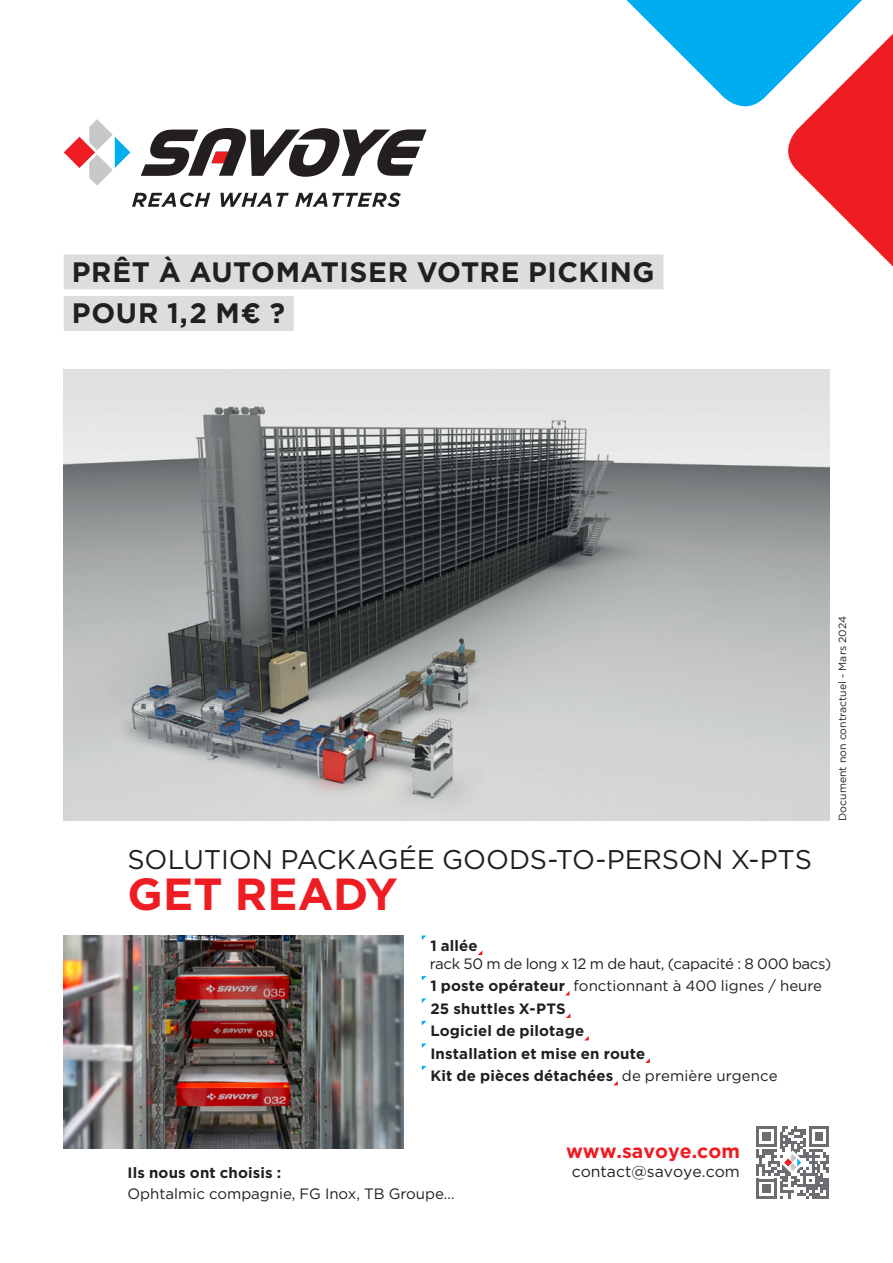
<style>
.page{position:relative;width:893px;height:1263px;background:#fff}
.page>*{position:absolute;margin:0;border:0;box-sizing:border-box;transform-origin:0 0}
.t1{font:700 45px "Gotham";color:#ee1d23}
.t2{font:700 28.05px "Gotham";letter-spacing:.02em;color:#231f20}
.t3{font:27px "Gotham";letter-spacing:-.005em;color:#231f20}
.Normal_e{font:700 19.5px "Gotham";color:#ee1d23}
.Normal_e-2{font:15.75px "Gotham";color:#231f20}
.t4{font:700 15px "Gotham";letter-spacing:.01em;color:#231f20}
.t5{font:15px "Gotham";color:#231f20}
.t6{font:15px/18px "Gotham";letter-spacing:-.025em;color:#231f20}
.t7{font:10.5px "Gotham";color:#231f20}
.s1{font-weight:700}
.s2{font-weight:400}
</style>
<div class="page">
<img style="left:64px;top:370px;width:765px;height:451px">
<div style="left:64px;top:254px;width:599px;height:35px;background:#dcdddf"></div>
<div style="left:64px;top:296px;width:230px;height:35px;background:#dcdddf"></div>
<svg style="left:626px;top:0;width:151px;height:107px"></svg>
<svg style="left:777px;top:0;width:116px;height:417px"></svg>
<svg style="left:756px;top:1126px;width:73px;height:73px"></svg>
<svg style="left:141px;top:128px;width:286px;height:49px"></svg>
<svg style="left:64px;top:119px;width:66px;height:67px"></svg>
<svg style="left:132px;top:193px;width:78px;height:14px"></svg>
<svg style="left:220px;top:193px;width:69px;height:14px"></svg>
<svg style="left:295px;top:193px;width:106px;height:14px"></svg>
<svg style="left:422px;top:935px;width:4px;height:5px"></svg>
<svg style="left:422px;top:976px;width:4px;height:4px"></svg>
<svg style="left:565px;top:991px;width:5px;height:4px"></svg>
<svg style="left:422px;top:998px;width:4px;height:5px"></svg>
<svg style="left:422px;top:1021px;width:4px;height:4px"></svg>
<svg style="left:584px;top:1036px;width:5px;height:4px"></svg>
<svg style="left:422px;top:1043px;width:4px;height:5px"></svg>
<svg style="left:645px;top:1058px;width:5px;height:5px"></svg>
<svg style="left:422px;top:1066px;width:4px;height:4px"></svg>
<img style="left:64px;top:935px;width:340px;height:213px">
<p class="t2" style="left:72px;top:253px;width:584px">PRÊT À AUTOMATISER VOTRE PICKING</p>
<p class="t2" style="left:72px;top:295px;width:215px">POUR 1,2 M€ ?</p>
<p class="t3" style="left:128px;top:842px;width:686px">SOLUTION PACKAGÉE GOODS-TO-PERSON X-PTS</p>
<p class="t1" style="left:128px;top:864px;width:272px">GET READY</p>
<p class="t7" style="left:836px;top:821px;width:206px;rotate:-90deg">Document non contractuel - Mars 2024</p>
<p class="t6" style="left:430px;top:936px;width:403px"><span class="s1">1 allée<br></span>rack 50 m de long x 12 m de haut, (capacité : 8 000 bacs)</p>
<p class="t5" style="left:430px;top:976px;width:393px"><span class="s1">1 poste opérateur</span> fonctionnant à 400 lignes / heure</p>
<p class="t4" style="left:430px;top:998px;width:137px">25 shuttles X-PTS</p>
<p class="t4" style="left:430px;top:1021px;width:155px">Logiciel de pilotage</p>
<p class="t4" style="left:430px;top:1043px;width:216px">Installation et mise en route</p>
<p class="t4" style="left:430px;top:1066px;width:349px">Kit de pièces détachées <span class="s2">de première urgence</span></p>
<p class="t4" style="left:128px;top:1163px;width:155px">Ils nous ont choisis :</p>
<p class="t5" style="left:128px;top:1184px;width:329px">Ophtalmic compagnie, FG Inox, TB Groupe…</p>
<p class="Normal_e" style="left:566px;top:1138px;width:175px">www.savoye.com</p>
<p class="Normal_e-2" style="left:572px;top:1161px;width:170px">contact@savoye.com</p>
</div>
